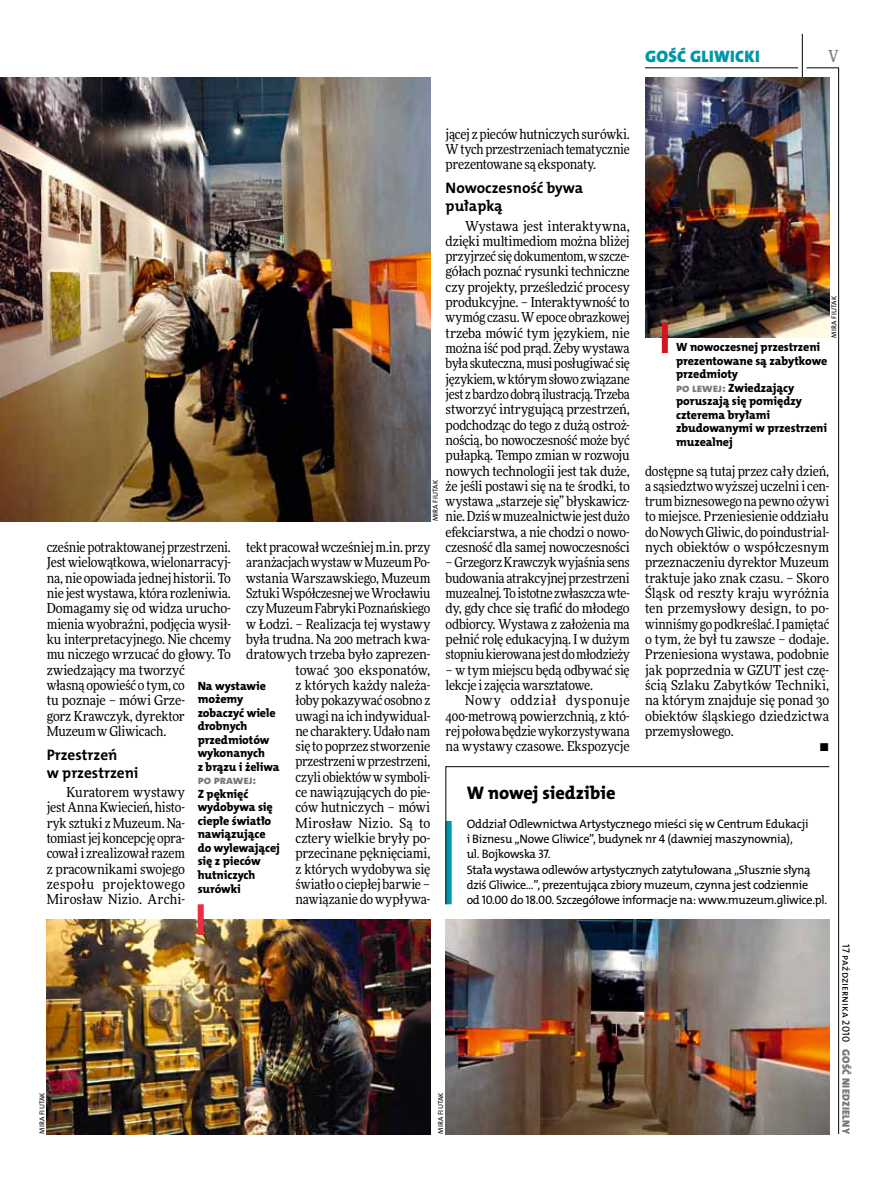
<style>
.page{position:relative;width:893px;height:1191px;background:#fff}
.page>*{position:absolute;margin:0;border:0;box-sizing:border-box;transform-origin:0 0}
.t1{font:18.3px "The Mix HP8 Ex Bld";color:#000}
.t2{font:16.65px "The Mix HP9 Blk";letter-spacing:.02em;color:#0096aa}
.t3{font:500 16.5px "Freeday Narrow";color:#787779;scale:.9 1}
.t4{font:15.3px/17.7px "The Mix HP7 Bld";color:#000}
.t5{font:13.65px/15.3px "Freeday Narrow News";letter-spacing:-.01em;color:#000;text-align:justify}
.t6{font:13.65px "Freeday Narrow News";letter-spacing:.01em;color:#000}
.t7{font:12.3px/15.3px "The Mix HP5 Plain";letter-spacing:-.025em;color:#000}
.t8{font:12px/13.5px "The Mix HP8 Ex Bld";letter-spacing:-.005em;color:#000}
.t9{font:12px "The Mix HP8 Ex Bld";color:#787779}
.t10{font:10.5px "The Mix HP5 Plain";color:#000}
.t11{font:10.5px "The Mix HP9 Blk";letter-spacing:.025em;color:#787779}
.t12{font:7.2px "The Mix HP5 Plain";letter-spacing:.015em;color:#000}
.s1{color:#787779}
</style>
<div class="page">
<hr style="left:806px;top:68px;width:33px;height:1px;background:#000">
<hr style="left:645px;top:68px;width:153px;height:1px;background:#000">
<hr style="left:838px;top:68px;width:1px;height:1066px;background:#000">
<hr style="left:802px;top:34px;width:1px;height:43px;background:#000">
<svg style="left:445px;top:766px;width:385px;height:138px"></svg>
<img style="left:47px;top:919px;width:383px;height:215px">
<img style="left:645px;top:77px;width:184px;height:261px">
<img style="left:446px;top:919px;width:383px;height:215px">
<img style="left:0;top:77px;width:430px;height:444px">
<div style="left:198px;top:904px;width:6px;height:31px;background:#e92f3f"></div>
<div style="left:662px;top:322px;width:6px;height:31px;background:#d3151f"></div>
<p class="t2" style="left:645px;top:46px;width:116px">GOŚĆ GLIWICKI</p>
<p class="t3" style="left:828px;top:46px;width:13px">V</p>
<p class="t5" style="left:446px;top:126px;width:186px">jącej z pieców hutniczych surówki.<br>W tych przestrzeniach tematycznie prezentowane są eksponaty.</p>
<p class="t4" style="left:446px;top:179px;width:139px">Nowoczesność bywa pułapką</p>
<p class="t5" style="left:446px;top:218px;width:186px;text-indent:20px">Wystawa jest interaktywna, dzięki multimediom można bliżej przyjrzeć się dokumentom, w szcze&shy;gółach poznać rysunki techniczne czy projekty, prześledzić procesy produkcyjne. – Interaktywność to wymóg czasu. W epoce obrazkowej trzeba mówić tym językiem, nie można iść pod prąd. Żeby wystawa była skuteczna, musi posługiwać się językiem, w którym słowo związane jest z bardzo dobrą ilustracją. Trzeba stworzyć intrygującą przestrzeń, podchodząc do tego z dużą ostroż&shy;nością, bo nowoczesność może być pułapką. Tempo zmian w rozwoju nowych technologii jest tak duże, że jeśli postawi się na te środki, to wystawa „starzeje się” błyskawicz&shy;nie. Dziś w muzealnictwie jest dużo efekciarstwa, a nie chodzi o nowo&shy;czesność dla samej nowoczesności</p>
<p class="t5" style="left:446px;top:555px;width:186px">– Grzegorz Krawczyk wyjaśnia sens budowania atrakcyjnej przestrzeni muzealnej. To istotne zwłaszcza wte&shy;dy, gdy chce się trafić do młodego odbiorcy. Wystawa z założenia ma pełnić rolę edukacyjną. I w dużym stopniu kierowana jest do młodzieży</p>
<p class="t5" style="left:446px;top:662px;width:186px">– w tym miejscu będą odbywać się lekcje i zajęcia warsztatowe.</p>
<p class="t5" style="left:446px;top:692px;width:186px;text-indent:20px">Nowy oddział dysponuje 400-metrową powierzchnią, z któ&shy;rej połowa będzie wykorzystywana na wystawy czasowe. Ekspozycje</p>
<p class="t12" style="left:829px;top:338px;width:42px;rotate:-90deg">Mi ra Fiutak</p>
<p class="t8" style="left:676px;top:340px;width:153px">W nowoczesnej przestrzeni prezentowane są zabytkowe przedmioty<br><span class="s1">po lewej:</span> Zwiedzający poruszają się pomiędzy czterema bryłami zbudowanymi w przestrzeni muzealnej</p>
<p class="t5" style="left:645px;top:463px;width:186px">dostępne są tutaj przez cały dzień,</p>
<p class="t5" style="left:645px;top:478px;width:186px">a sąsiedztwo wyższej uczelni i cen-</p>
<p class="t5" style="left:645px;top:493px;width:186px">trum biznesowego na pewno ożywi</p>
<p class="t5" style="left:645px;top:509px;width:186px">to miejsce. Przeniesienie oddziału</p>
<p class="t5" style="left:645px;top:524px;width:186px">do Nowych Gliwic, do poindustrial-</p>
<p class="t5" style="left:645px;top:539px;width:186px">nych obiektów o współczesnym</p>
<p class="t5" style="left:645px;top:555px;width:186px">przeznaczeniu dyrektor Muzeum</p>
<p class="t5" style="left:645px;top:570px;width:186px">traktuje jako znak czasu. – Skoro</p>
<p class="t5" style="left:645px;top:585px;width:186px">Śląsk od reszty kraju wyróżnia</p>
<p class="t5" style="left:645px;top:600px;width:186px">ten przemysłowy design, to po-</p>
<p class="t5" style="left:645px;top:616px;width:186px">winniśmy go podkreślać. I pamiętać</p>
<p class="t5" style="left:645px;top:631px;width:186px">o tym, że był tu zawsze – dodaje.</p>
<p class="t5" style="left:645px;top:646px;width:186px">Przeniesiona wystawa, podobnie</p>
<p class="t5" style="left:645px;top:662px;width:186px">jak poprzednia w GZUT jest czę-</p>
<p class="t6" style="left:645px;top:676px;width:186px">ścią Szlaku Zabytków Techniki,</p>
<p class="t5" style="left:645px;top:692px;width:186px">na którym znajduje się ponad 30</p>
<p class="t5" style="left:645px;top:708px;width:186px">obiektów śląskiego dziedzictwa</p>
<p class="t5" style="left:645px;top:723px;width:90px">przemysłowego.</p>
<p class="t5" style="left:819px;top:738px;width:11px">•</p>
<p class="t12" style="left:431px;top:521px;width:42px;rotate:-90deg">Mi ra Fiutak</p>
<p class="t5" style="left:47px;top:539px;width:186px;text-align:left">cześnie potraktowanej przestrzeni.<br>Jest wielowątkowa, wielonarracyj&shy;na, nie opowiada jednej historii. To nie jest wystawa, która rozleniwia.<br>Domagamy się od widza urucho&shy;mienia wyobraźni, podjęcia wysił&shy;ku interpretacyjnego. Nie chcemy mu niczego wrzucać do głowy. To zwiedzający ma tworzyć<br>własną opowieść o tym, co<br>tu poznaje – mówi Grze-<br>gorz Krawczyk, dyrektor<br>Muzeum w Gliwicach.</p>
<p class="t4" style="left:47px;top:746px;width:93px">Przestrzeń<br>w przestrzeni</p>
<p class="t5" style="left:47px;top:784px;width:140px;text-indent:20px">Kuratorem wystawy jest Anna Kwiecień, histo&shy;ryk sztuki z Muzeum. Na&shy;tomiast jej koncepcję opra&shy;cował i zrealizował razem z pracownikami swojego zespołu projektowego Mirosław Nizio. Archi-</p>
<p class="t5" style="left:246px;top:539px;width:186px;text-align:right">tekt pracował wcześniej m.in. przy aranżacjach wystaw w Muzeum Po&shy;wstania Warszawskiego, Muzeum<br>Sztuki Współczesnej we Wrocławiu czy Muzeum Fabryki Poznańskiego w Łodzi. – Realizacja tej wystawy była trudna. Na 200 metrach kwa&shy;dratowych trzeba było zaprezen&shy;tować 300 eksponatów,<br>z których każdy należa-<br>łoby pokazywać osobno z<br>uwagi na ich indywidual-<br>ne charaktery. Udało nam<br>się to poprzez stworzenie przestrzeni w przestrzeni,<br>czyli obiektów w symboli-<br>ce nawiązujących do pie-<br>ców hutniczych – mówi<br>Mirosław Nizio. Są to<br>cztery wielkie bryły po&shy;przecinane pęknięciami,<br>z których wydobywa się<br>światło o ciepłej barwie – nawiązanie do wypływa-</p>
<p class="t8" style="left:198px;top:679px;width:83px">Na wystawie możemy zobaczyć wiele drobnych przedmiotów wykonanych<br>z brązu i żeliwa</p>
<p class="t9" style="left:198px;top:772px;width:60px">po prawej:</p>
<p class="t8" style="left:198px;top:787px;width:84px">Z pęknięć wydobywa się ciepłe światło nawiązujące do wylewającej się z pieców hutniczych surówki</p>
<h1 class="t1" style="left:467px;top:781px;width:150px">W nowej siedzibie</h1>
<p class="t7" style="left:467px;top:816px;width:362px">Oddział Odlewnictwa Artystycznego mieści się w Centrum Edukacji<br>i Biznesu „N owe Gliwice”, budynek nr 4 (dawniej maszynownia),<br>ul. Bojkowska 37.<br>Stała wystawa odlewów artystycznych zatytułowana „Słusznie słyną dziś Gliwice…”, prezentująca zbiory muzeum, czynna jest codziennie<br>od 10.00 do 18.00. Szczegółowe informacje na: www.muzeum.gliwice.pl.</p>
<p class="t12" style="left:37px;top:1134px;width:42px;rotate:-90deg">Mi ra Fiutak</p>
<p class="t12" style="left:436px;top:1134px;width:42px;rotate:-90deg">Mi ra Fiutak</p>
<p class="t10" style="left:853px;top:944px;width:99px;rotate:90deg">17 października 2010</p>
<p class="t11" style="left:853px;top:1049px;width:86px;rotate:90deg">GOŚĆ NIEDZIELNY</p>
</div>
